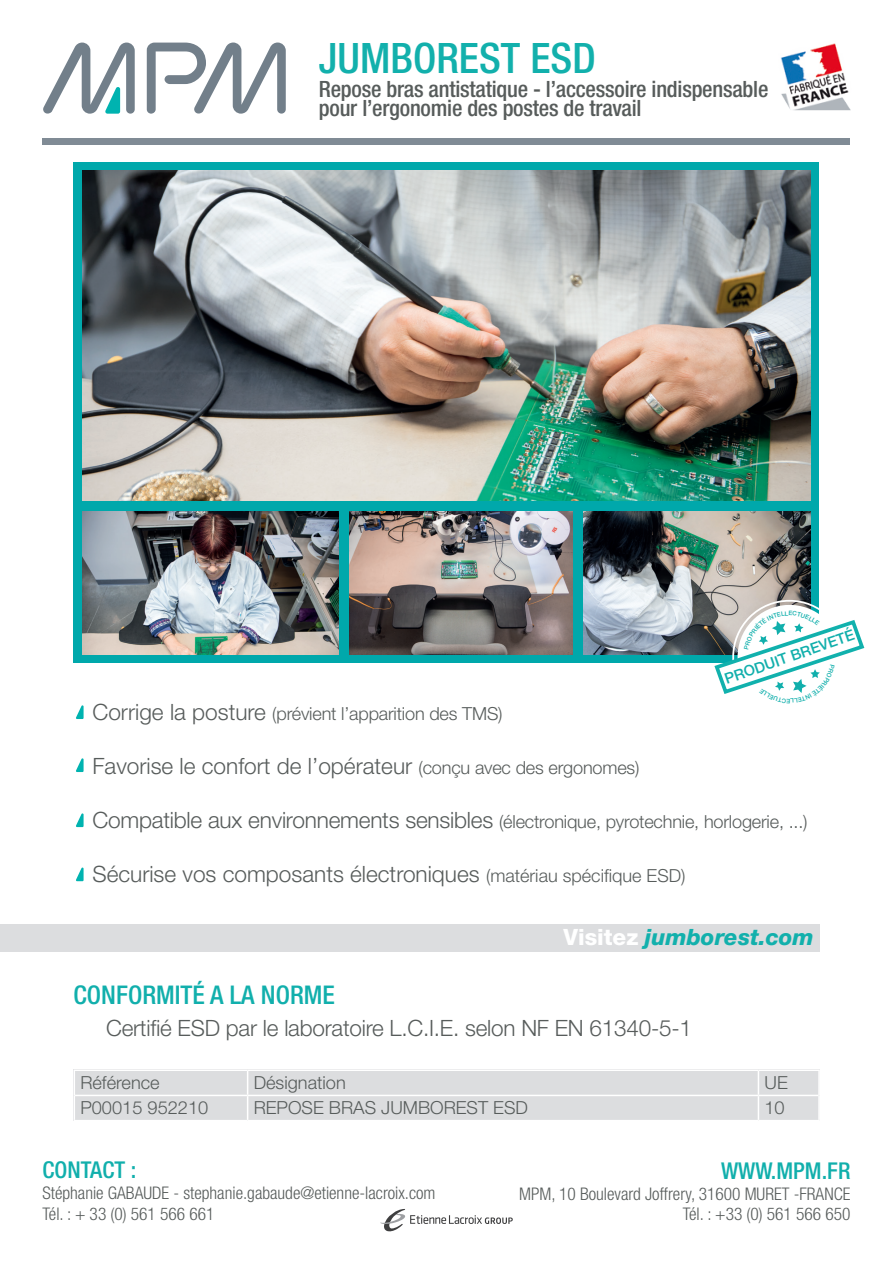
<style>
.page{position:relative;width:893px;height:1263px;background:#fff}
.page>*{position:absolute;margin:0;border:0;box-sizing:border-box;transform-origin:0 0}
.t1{font:500 condensed 42px "Helvetica Neue LT Std";color:#12b0ac}
.t2{font:500 condensed 25.8px "Helvetica Neue LT Std";color:#11afac}
.t3{font:500 condensed 23.25px "Helvetica Neue LT Std";color:#11afac}
.t4{font:300 22.5px "Helvetica Neue LT Std";color:#575c5b}
.t5{font:500 condensed 22.5px/19.5px "Helvetica Neue LT Std";letter-spacing:-.01em;color:#575c5b}
.t6{font:italic 800 22.5px "Helvetica Neue LT Std";color:#12b0ac}
.t7{font:300 18px "Helvetica Neue LT Std";letter-spacing:-.01em;color:#575c5b}
.t8{font:300 condensed 17.4px "Helvetica Neue LT Std";color:#575c5b}
.t9{font:500 14.85px "Helvetica Neue LT Std";color:#11afac}
.s1{font-size:22.5px}
.s2{font-size:18px}
.s3{font-style:normal;color:#fff}
</style>
<div class="page">
<div style="left:0;top:924px;width:820px;height:27px;background:#dcdddf"></div>
<svg style="left:43px;top:43px;width:92px;height:71px"></svg>
<svg style="left:147px;top:43px;width:139px;height:71px"></svg>
<svg style="left:380px;top:1209px;width:133px;height:23px"></svg>
<img style="left:780px;top:43px;width:71px;height:68px">
<div style="left:74px;top:163px;width:745px;height:500px;background:#00a8ab"></div>
<img style="left:83px;top:170px;width:727px;height:331px">
<img style="left:349px;top:511px;width:224px;height:143px">
<img style="left:583px;top:511px;width:227px;height:143px">
<img style="left:83px;top:511px;width:256px;height:143px">
<svg style="left:76px;top:705px;width:8px;height:14px"></svg>
<svg style="left:76px;top:813px;width:8px;height:14px"></svg>
<svg style="left:76px;top:758px;width:8px;height:14px"></svg>
<svg style="left:76px;top:867px;width:8px;height:14px"></svg>
<div style="left:43px;top:138px;width:807px;height:7px;background:#808b95"></div>
<div style="left:75px;top:1071px;width:744px;height:49px;background:#dcdddf"></div>
<hr style="left:818px;top:1095px;width:2px;height:25px;background:#fff">
<svg style="left:712px;top:595px;width:153px;height:99px"></svg>
<p class="t1" style="left:319px;top:33px;width:278px">JUMBOREST ESD</p>
<p class="t5" style="left:319px;top:78px;width:451px">Repose bras antistatique - l’accessoire indispensable pour l’ergonomie des postes de travail</p>
<p class="t9" style="left:722px;top:670px;width:138px;rotate:-19deg">PRODUIT BREVETÉ</p>
<p class="t7" style="left:92px;top:703px;width:412px"><span class="s1">Corrige la posture</span> (prévient l’apparition des TMS)</p>
<p class="t4" style="left:92px;top:752px;width:548px">Favorise le confort de l’opérateur <span class="s2">(conçu avec des ergonomes)</span></p>
<p class="t7" style="left:92px;top:811px;width:717px"><span class="s1">Compatible aux environnements sensibles</span> (électronique, pyrotechnie, horlogerie, ...)</p>
<p class="t4" style="left:92px;top:860px;width:595px">Sécurise vos composants électroniques <span class="s2">(matériau spécifique ESD)</span></p>
<p class="t6" style="left:563px;top:923px;width:252px"><span class="s3">Visitez</span> jumborest.com</p>
<p class="t2" style="left:74px;top:979px;width:263px">CONFORMITÉ A LA NORME</p>
<p class="t4" style="left:106px;top:1015px;width:587px">Certifié ESD par le laboratoire L.C.I.E. selon NF EN 61340-5-1</p>
<p class="t7" style="left:80px;top:1072px;width:81px">Référence</p>
<p class="t7" style="left:254px;top:1072px;width:94px">Désignation</p>
<p class="t7" style="left:764px;top:1072px;width:25px">UE</p>
<p class="t7" style="left:80px;top:1097px;width:129px">P00015 952210</p>
<p class="t7" style="left:254px;top:1097px;width:276px">REPOSE BRAS JUMBOREST ESD</p>
<p class="t7" style="left:764px;top:1097px;width:22px">10</p>
<p class="t3" style="left:43px;top:1156px;width:95px">CONTACT :</p>
<p class="t8" style="left:43px;top:1182px;width:395px">Stéphanie GABAUDE - stephanie.gabaude@etienne-lacroix.com</p>
<p class="t8" style="left:43px;top:1203px;width:173px">Tél. : + 33 (0) 561 566 661</p>
<p class="t3" style="left:721px;top:1156px;width:131px">WWW.MPM.FR</p>
<p class="t8" style="left:519px;top:1183px;width:333px">MPM, 10 Boulevard Joffrery, 31600 MURET -FRANCE</p>
<p class="t8" style="left:683px;top:1204px;width:169px">Tél. : +33 (0) 561 566 650</p>
</div>
